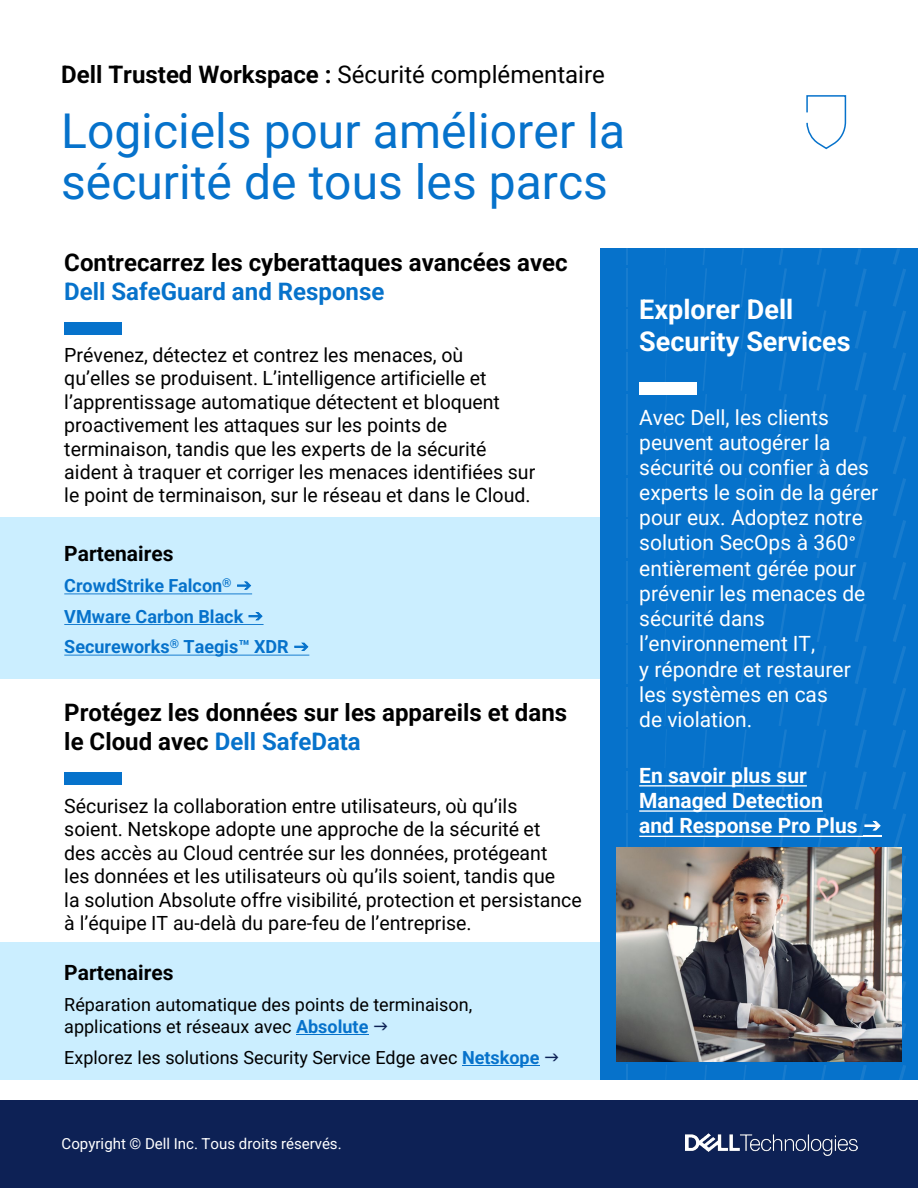
<style>
.page{position:relative;width:918px;height:1188px;background:#fff}
.page>*{position:absolute;margin:0;border:0;box-sizing:border-box;transform-origin:0 0}
.t1{font:48px/51.9px "Roboto";color:#0672cb}
.t2{font:700 27px/32.4px "Roboto";color:#fff}
.t3{font:700 24px/28.8px "Roboto";color:#000}
.t4{font:24px "Roboto";color:#000}
.t5{font:21px/25.2px "Roboto";color:#fff}
.t6{font:700 21px/25.2px "Roboto";color:#fff}
.t7{font:700 21px "Roboto";color:#000}
.t8{font:19.5px/23.4px "Roboto";color:#000}
.t9{font:18px/21.8px "Roboto";color:#000}
.t10{font:700 18px "Roboto";color:#0672cb}
.t11{font:15px "Roboto";color:#fff}
.s1{font-weight:700}
.s2{color:#0672cb}
.s3{font-weight:700;color:#0672cb}
.s4{font-family:"Calibri"}
</style>
<div class="page">
<div style="left:0;top:942px;width:605px;height:138px;background:#cbeeff"></div>
<div style="left:64px;top:772px;width:58px;height:13px;background:#0672cb"></div>
<hr style="left:296px;top:1034px;width:72px;height:1px;background:#0672cb">
<hr style="left:462px;top:1065px;width:78px;height:1px;background:#0672cb">
<div style="left:0;top:517px;width:605px;height:162px;background:#cbeeff"></div>
<svg style="left:806px;top:95px;width:41px;height:55px"></svg>
<div style="left:0;top:1101px;width:918px;height:87px;background:#0d2155"></div>
<img style="left:685px;top:1133px;width:172px;height:22px">
<div style="left:600px;top:248px;width:318px;height:832px;background:#0672cb"></div>
<svg style="left:626px;top:248px;width:1px;height:17px"></svg>
<hr style="left:626px;top:268px;width:1px;height:39px;background:#187cce">
<hr style="left:626px;top:310px;width:1px;height:39px;background:#187cce">
<hr style="left:626px;top:352px;width:1px;height:39px;background:#187cce">
<hr style="left:626px;top:394px;width:1px;height:38px;background:#187cce">
<hr style="left:626px;top:435px;width:1px;height:40px;background:#187cce">
<hr style="left:626px;top:478px;width:1px;height:39px;background:#187cce">
<hr style="left:626px;top:520px;width:1px;height:38px;background:#187cce">
<hr style="left:626px;top:561px;width:1px;height:40px;background:#187cce">
<hr style="left:626px;top:604px;width:1px;height:38px;background:#187cce">
<hr style="left:626px;top:645px;width:1px;height:39px;background:#187cce">
<hr style="left:626px;top:687px;width:1px;height:40px;background:#187cce">
<hr style="left:626px;top:730px;width:1px;height:38px;background:#187cce">
<hr style="left:626px;top:771px;width:1px;height:39px;background:#187cce">
<hr style="left:626px;top:813px;width:1px;height:39px;background:#187cce">
<svg style="left:893px;top:249px;width:13px;height:831px"></svg>
<svg style="left:626px;top:1064px;width:1px;height:16px"></svg>
<div style="left:64px;top:323px;width:58px;height:12px;background:#0672cb"></div>
<img style="left:616px;top:847px;width:286px;height:214px">
<svg style="left:639px;top:249px;width:243px;height:831px"></svg>
<svg style="left:64px;top:593px;width:188px;height:1px"></svg>
<svg style="left:64px;top:624px;width:200px;height:1px"></svg>
<svg style="left:64px;top:654px;width:245px;height:2px"></svg>
<p class="t4" style="left:61px;top:57px;width:545px"><span class="s1">Dell Trusted Workspace :</span> Sécurité complémentaire</p>
<p class="t1" style="left:61px;top:103px;width:566px">Logiciels pour améliorer la sécurité de tous les parcs</p>
<p class="t3" style="left:64px;top:247px;width:505px">Contrecarrez les cyberattaques avancées avec<br><span class="s2">Dell SafeGuard and Response</span></p>
<p class="t8" style="left:64px;top:343px;width:473px">Prévenez, détectez et contrez les menaces, où<br>qu’elles se produisent. L’intelligence artificielle et l’apprentissage automatique détectent et bloquent proactivement les attaques sur les points de terminaison, tandis que les experts de la sécurité aident à traquer et corriger les menaces identifiées sur le point de terminaison, sur le réseau et dans le Cloud.</p>
<p class="t7" style="left:64px;top:539px;width:111px">Partenaires</p>
<p class="t10" style="left:64px;top:573px;width:169px">CrowdStrike Falcon<sup>®</sup></p>
<p class="t10" style="left:64px;top:604px;width:180px">VMware Carbon Black</p>
<p class="t10" style="left:64px;top:634px;width:226px">Secureworks<sup>®</sup> Taegis™ XDR</p>
<p class="t3" style="left:64px;top:697px;width:504px">Protégez les données sur les appareils et dans le Cloud avec <span class="s2">Dell SafeData</span></p>
<p class="t8" style="left:64px;top:794px;width:519px">Sécurisez la collaboration entre utilisateurs, où qu’ils<br>soient. Netskope adopte une approche de la sécurité et<br>des accès au Cloud centrée sur les données, protégeant<br>les données et les utilisateurs où qu’ils soient, tandis que<br>la solution Absolute offre visibilité, protection et persistance à l’équipe IT au-delà du pare-feu de l’entreprise.</p>
<p class="t7" style="left:64px;top:958px;width:111px">Partenaires</p>
<p class="t9" style="left:64px;top:993px;width:409px">Réparation automatique des points de terminaison, applications et réseaux avec <span class="s3">Absolute</span></p>
<p class="t9" style="left:64px;top:1046px;width:477px">Explorez les solutions Security Service Edge avec <span class="s3">Netskope</span></p>
<p class="t2" style="left:639px;top:292px;width:213px">Explorer Dell<br>Security Services</p>
<p class="t5" style="left:639px;top:404px;width:241px">Avec Dell, les clients peuvent autogérer la sécurité ou confier à des experts le soin de la gérer pour eux. Adoptez notre solution SecOps à 360<span class="s4">° </span>entièrement gérée pour prévenir les menaces de sécurité dans l’environnement IT,<br>y répondre et restaurer les systèmes en cas<br>de violation.</p>
<p class="t6" style="left:639px;top:762px;width:220px">En savoir plus sur<br>Managed Detection and Response Pro Plus</p>
<p class="t11" style="left:62px;top:1133px;width:282px">Copyright © Dell Inc. Tous droits réservés.</p>
</div>
